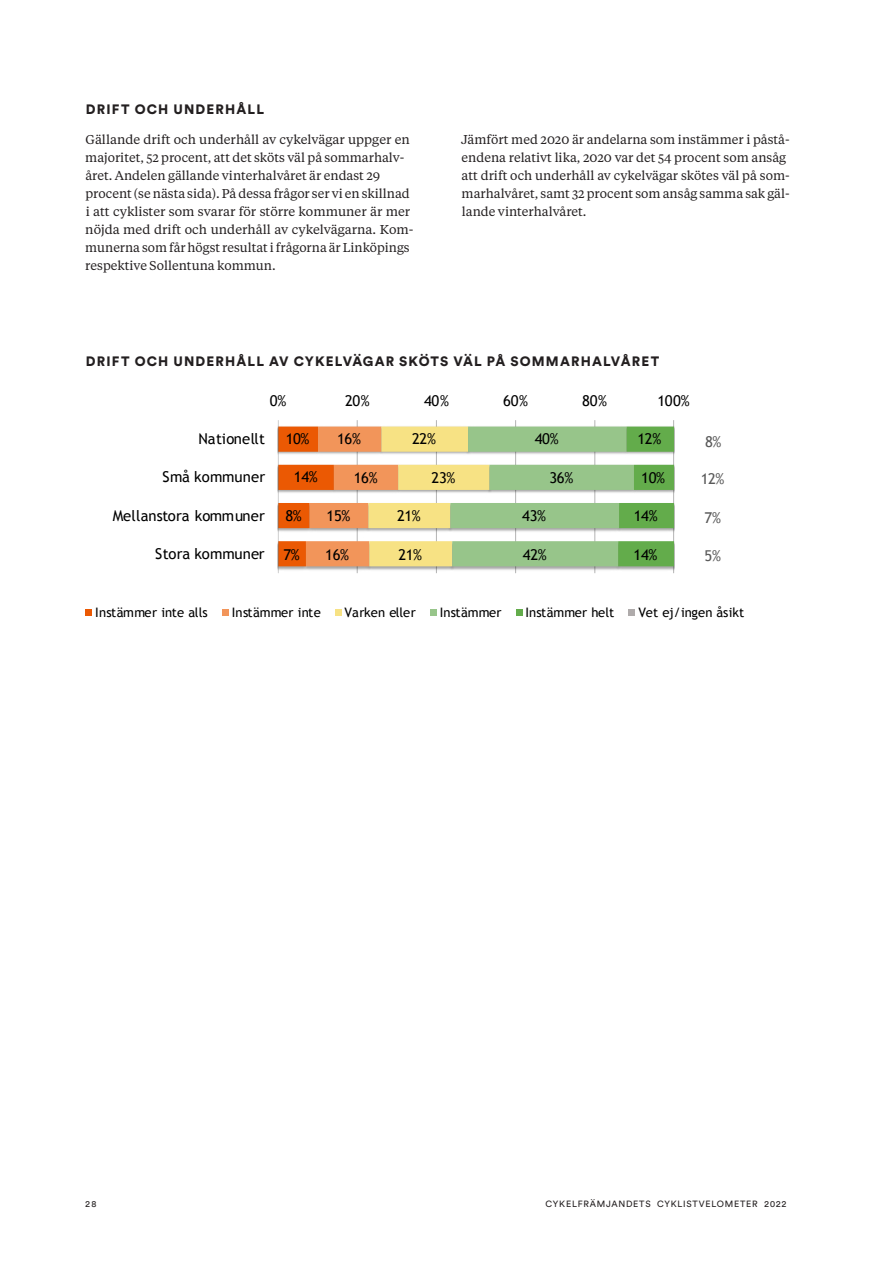
<style>
.page{position:relative;width:893px;height:1263px;background:#fff}
.page>*{position:absolute;margin:0;border:0;box-sizing:border-box;transform-origin:0 0}
.t1{font:14.85px "Trebuchet MS";letter-spacing:-.02em;color:#000}
.t2{font:14.85px "Trebuchet MS";letter-spacing:.015em;color:#000}
.t3{font:14.85px "Trebuchet MS";color:#595959}
.Faktarubrik{font:900 13.5px "Circular Std";letter-spacing:.085em;color:#231f20}
.t4{font:13.05px "Trebuchet MS";color:#000}
.Brödtext{font:12.75px/18px "Tiempos Text";color:#231f20}
.t5{font:9px "Circular Std";letter-spacing:.085em;color:#231f20}
</style>
<div class="page">
<hr style="left:357px;top:420px;width:1px;height:153px;background:#c9c9c9">
<hr style="left:436px;top:420px;width:1px;height:153px;background:#b9b9b9">
<hr style="left:515px;top:420px;width:1px;height:153px;background:#bcbcbc">
<hr style="left:594px;top:420px;width:1px;height:153px;background:#cdcdcd">
<hr style="left:673px;top:420px;width:1px;height:153px;background:#bdbdbd">
<img style="left:302px;top:425px;width:63px;height:146px">
<img style="left:365px;top:426px;width:82px;height:145px">
<img style="left:447px;top:425px;width:167px;height:146px">
<img style="left:614px;top:426px;width:60px;height:144px">
<svg style="left:279px;top:427px;width:395px;height:139px"></svg>
<hr style="left:278px;top:420px;width:1px;height:153px;background:#000;opacity:.2">
<div style="left:85px;top:609px;width:7px;height:7px;background:#eb5903"></div>
<div style="left:222px;top:609px;width:7px;height:7px;background:#f2955a"></div>
<div style="left:335px;top:609px;width:7px;height:7px;background:#f7e284"></div>
<div style="left:430px;top:609px;width:7px;height:7px;background:#97c58a"></div>
<div style="left:516px;top:609px;width:6px;height:7px;background:#63ac4b"></div>
<div style="left:628px;top:609px;width:7px;height:7px;background:#afabab"></div>
<p class="Faktarubrik" style="left:86px;top:100px;width:180px">DRIFT OCH UNDERHÅLL</p>
<p class="Brödtext" style="left:85px;top:130px;width:326px">Gällande drift och underhåll av cykelvägar uppger en majoritet, 52 procent, att det sköts väl på sommarhalv-</p>
<p class="Brödtext" style="left:85px;top:166px;width:296px">året. Andelen gällande vinterhalvåret är endast 29</p>
<p class="Brödtext" style="left:85px;top:184px;width:330px">procent (se nästa sida). På dessa frågor ser vi en skillnad i att cyklister som svarar för större kommuner är mer nöjda med drift och underhåll av cykelvägarna. Kom&shy;munerna som får högst resultat i frågorna är Linköpings respektive Sollentuna kommun.</p>
<p class="Brödtext" style="left:461px;top:130px;width:330px">Jämfört med 2020 är andelarna som instämmer i påstå&shy;endena relativt lika, 2020 var det 54 procent som ansåg att drift och underhåll av cykelvägar skötes väl på som&shy;marhalvåret, samt 32 procent som ansåg samma sak gäl&shy;lande vinterhalvåret.</p>
<p class="Faktarubrik" style="left:86px;top:352px;width:575px">DRIFT OCH UNDERHÅLL AV CYKELVÄGAR SKÖTS VÄL PÅ SOMMARHALVÅRET</p>
<p class="t1" style="left:270px;top:392px;width:18px">0%</p>
<p class="t1" style="left:345px;top:392px;width:26px">20%</p>
<p class="t1" style="left:424px;top:392px;width:26px">40%</p>
<p class="t1" style="left:503px;top:392px;width:26px">60%</p>
<p class="t1" style="left:582px;top:392px;width:26px">80%</p>
<p class="t1" style="left:657px;top:392px;width:34px">100%</p>
<p class="t2" style="left:198px;top:430px;width:68px">Nationellt</p>
<p class="t2" style="left:163px;top:468px;width:104px">Små kommuner</p>
<p class="t1" style="left:113px;top:507px;width:154px">Mellanstora kommuner</p>
<p class="t1" style="left:155px;top:545px;width:111px">Stora kommuner</p>
<p class="t1" style="left:286px;top:430px;width:25px">10%</p>
<p class="t1" style="left:294px;top:468px;width:25px">14%</p>
<p class="t1" style="left:285px;top:507px;width:18px">8%</p>
<p class="t1" style="left:283px;top:546px;width:18px">7%</p>
<p class="t1" style="left:337px;top:430px;width:25px">16%</p>
<p class="t1" style="left:354px;top:468px;width:25px">16%</p>
<p class="t1" style="left:327px;top:507px;width:25px">15%</p>
<p class="t1" style="left:325px;top:546px;width:25px">16%</p>
<p class="t1" style="left:412px;top:430px;width:25px">22%</p>
<p class="t1" style="left:432px;top:468px;width:25px">23%</p>
<p class="t1" style="left:397px;top:507px;width:25px">21%</p>
<p class="t1" style="left:398px;top:546px;width:25px">21%</p>
<p class="t1" style="left:535px;top:430px;width:25px">40%</p>
<p class="t1" style="left:549px;top:468px;width:25px">36%</p>
<p class="t1" style="left:522px;top:507px;width:25px">43%</p>
<p class="t1" style="left:523px;top:546px;width:25px">42%</p>
<p class="t1" style="left:637px;top:430px;width:25px">12%</p>
<p class="t1" style="left:641px;top:468px;width:25px">10%</p>
<p class="t1" style="left:634px;top:507px;width:25px">14%</p>
<p class="t1" style="left:634px;top:546px;width:25px">14%</p>
<p class="t3" style="left:705px;top:433px;width:18px">8%</p>
<p class="t3" style="left:701px;top:470px;width:25px">12%</p>
<p class="t3" style="left:705px;top:509px;width:18px">7%</p>
<p class="t3" style="left:705px;top:547px;width:18px">5%</p>
<p class="t4" style="left:95px;top:604px;width:114px">Instämmer inte alls</p>
<p class="t4" style="left:232px;top:604px;width:91px">Instämmer inte</p>
<p class="t4" style="left:345px;top:604px;width:73px">Varken eller</p>
<p class="t4" style="left:440px;top:604px;width:63px">Instämmer</p>
<p class="t4" style="left:525px;top:604px;width:91px">Instämmer helt</p>
<p class="t4" style="left:638px;top:604px;width:107px">Vet ej/ingen åsikt</p>
<p class="t5" style="left:85px;top:1198px;width:13px">28</p>
<p class="t5" style="left:546px;top:1198px;width:242px">CYKELFRÄMJANDETS CYKLISTVELOMETER 2022</p>
</div>
